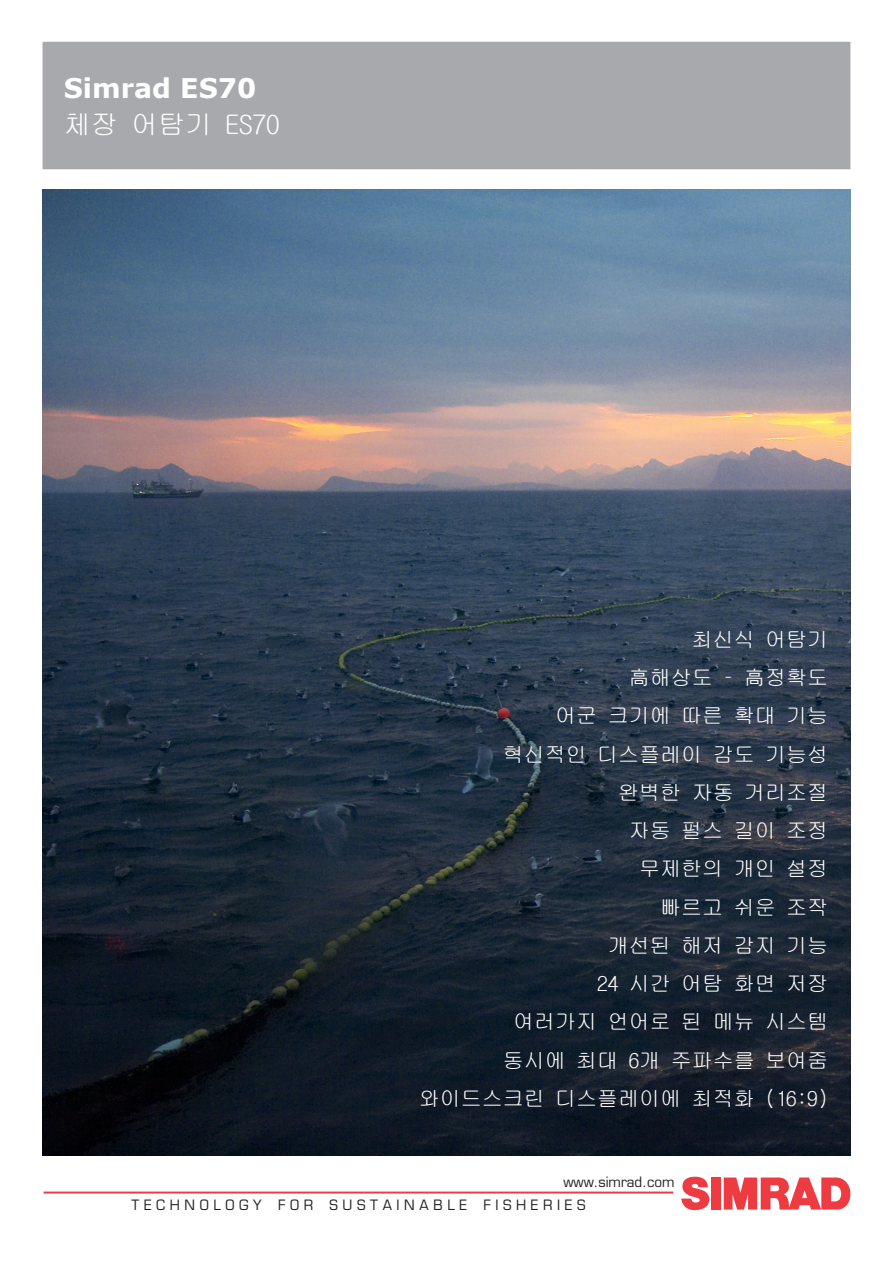
<style>
.page{position:relative;width:893px;height:1263px;background:#fff}
.page>*{position:absolute;margin:0;border:0;box-sizing:border-box;transform-origin:0 0}
.Title01{font:700 27px "Verdana";color:#fff}
.Title02{font:27px "Gulim Che";color:#fff}
.front_page_white{font:21px "Gulim Che";color:#fff}
.t1{font:13.95px "Eurostile";letter-spacing:.345em;color:#231f20}
.t2{font:13.95px "Eurostile";color:#231f20}
</style>
<div class="page">
<img style="left:43px;top:190px;width:807px;height:966px">
<div style="left:43px;top:42px;width:807px;height:127px;background:#a8a9ad"></div>
<hr style="left:45px;top:1191px;width:627px;height:2px;background:#ee3a41">
<svg style="left:681px;top:1177px;width:28px;height:34px"></svg>
<div style="left:711px;top:1177px;width:10px;height:32px;background:#ee3a41"></div>
<svg style="left:724px;top:1177px;width:126px;height:33px"></svg>
<p class="Title01" style="left:64px;top:71px;width:194px">Simrad ES70</p>
<p class="Title02" style="left:64px;top:111px;width:217px">체장 어탐기 ES70</p>
<p class="front_page_white" style="left:692px;top:629px;width:138px">최신식 어탐기</p>
<p class="front_page_white" style="left:629px;top:667px;width:201px">高해상도 – 高정확도</p>
<p class="front_page_white" style="left:555px;top:705px;width:274px">어군 크기에 따른 확대 기능</p>
<p class="front_page_white" style="left:503px;top:743px;width:327px">혁신적인 디스플레이 감도 기능성</p>
<p class="front_page_white" style="left:618px;top:782px;width:211px">완벽한 자동 거리조절</p>
<p class="front_page_white" style="left:629px;top:820px;width:201px">자동 펄스 길이 조정</p>
<p class="front_page_white" style="left:639px;top:858px;width:190px">무제한의 개인 설정</p>
<p class="front_page_white" style="left:660px;top:896px;width:169px">빠르고 쉬운 조작</p>
<p class="front_page_white" style="left:608px;top:935px;width:222px">개선된 해저 감지 기능</p>
<p class="front_page_white" style="left:597px;top:973px;width:232px">24 시간 어탐 화면 저장</p>
<p class="front_page_white" style="left:513px;top:1011px;width:316px">여러가지 언어로 된 메뉴 시스템</p>
<p class="front_page_white" style="left:503px;top:1049px;width:327px">동시에 최대 6개 주파수를 보여줌</p>
<p class="front_page_white" style="left:419px;top:1088px;width:411px">와이드스크린 디스플레이에 최적화 (16:9)</p>
<p class="t2" style="left:563px;top:1174px;width:112px">www.simrad.com</p>
<p class="t1" style="left:132px;top:1197px;width:455px">TECHNOLOGY FOR SUSTAINABLE FISHERIES</p>
</div>
